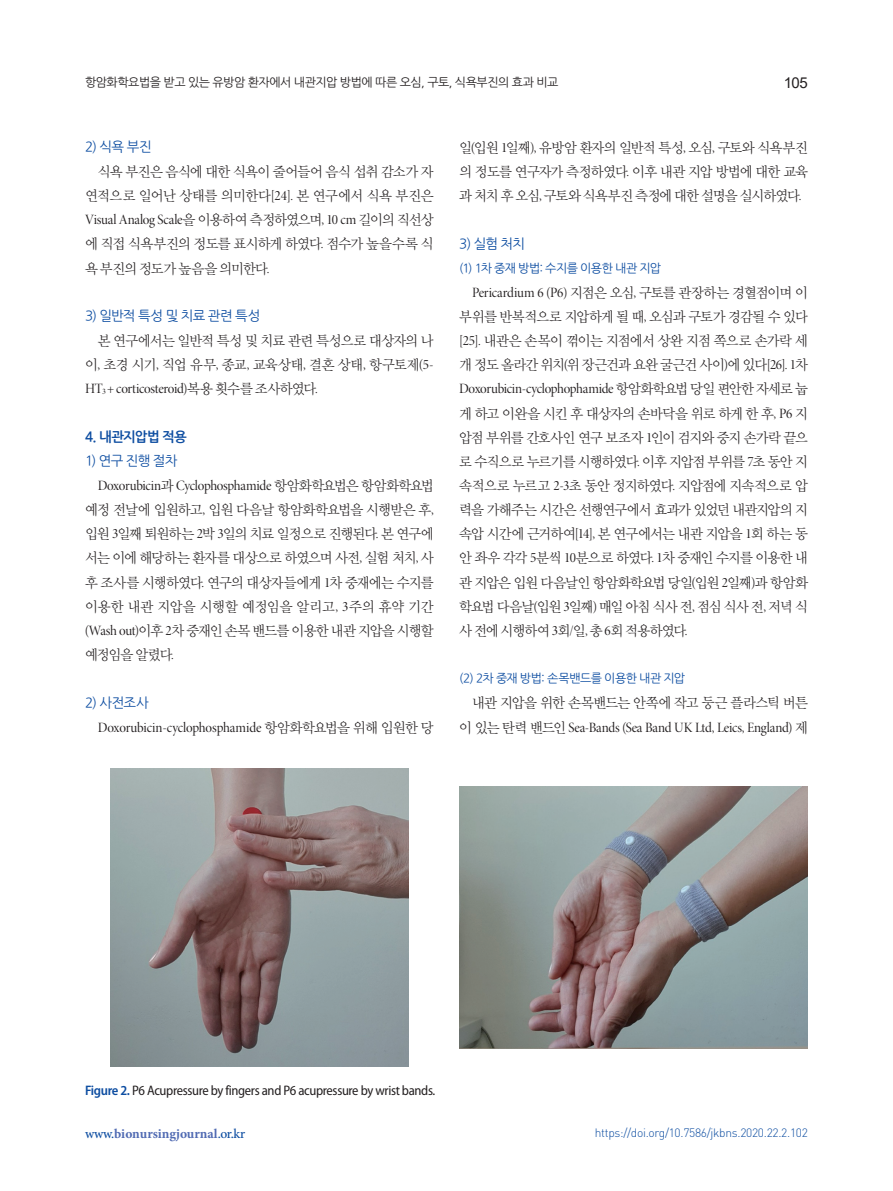
<style>
.page{position:relative;width:893px;height:1191px;background:#fff}
.page>*{position:absolute;margin:0;border:0;box-sizing:border-box;transform-origin:0 0}
.t1{font:15px "Arial";color:#231f20}
.본문{font:14.25px/24.2px "YDVY Mj O32";letter-spacing:-.055em;color:#231f20;text-align:justify;scale:.96 1}
.본문-2{font:14.25px/24.2px "Minion Pro Disp";letter-spacing:-.01em;color:#231f20;text-align:right;scale:.96 1}
.표_제목__그림_설명{font:semi-condensed 13.8px "Myriad Pro";letter-spacing:-.025em;color:#231f20}
.본문_소제목{font:13.5px "Nanum Gothic OTF";letter-spacing:-.05em;color:#0d4da1}
.t2{font:700 13.5px "Minion Pro";color:#516bb3}
.본문_중제목{font:13.5px "Nanum Gothic OTF Bold";letter-spacing:-.045em;color:#0d4da1}
.t3{font:300 12px "DIN Pro";letter-spacing:-.025em;color:#0d4da1}
.t4{font:12px "Nanum Gothic OTF";letter-spacing:-.04em;color:#231f20}
.본문_소제목-2{font:12px "Nanum Gothic OTF";letter-spacing:-.045em;color:#0d4da1}
.s1{font-family:"Minion Pro Disp"}
.s2{font-family:"Minion Pro Disp";font-size:8.25px}
.s3{font-family:"YDVY Mj O32"}
.s4{font-weight:600;color:#0d4da1}
.s5{font-weight:500;color:#0d4da1}
</style>
<div class="page">
<img style="left:111px;top:769px;width:297px;height:297px">
<img style="left:459px;top:787px;width:349px;height:261px">
<p class="t4" style="left:85px;top:75px;width:475px">항암화학요법을 받고 있는 유방암 환자에서 내관지압 방법에 따른 오심, 구토, 식욕부진의 효과 비교</p>
<p class="t1" style="left:784px;top:72px;width:26px">105</p>
<p class="본문_소제목" style="left:85px;top:139px;width:68px">2) 식욕 부진</p>
<p class="본문" style="left:85px;top:159px;width:365px;text-indent:13px">식욕 부진은 음식에 대한 식욕이 줄어들어 음식 섭취 감소가 자 연적으로 일어난 상태를 의미한다<span class="s1">[24].</span> 본 연구에서 식욕 부진은 <span class="s1">Visual Analog Scale</span>을 이용하여 측정하였으며<span class="s1">, 10 cm</span> 길이의 직선상 에 직접 식욕부진의 정도를 표시하게 하였다<span class="s1">.</span> 점수가 높을수록 식 욕 부진의 정도가 높음을 의미한다<span class="s1">.</span></p>
<p class="본문_소제목" style="left:85px;top:308px;width:177px">3) 일반적 특성 및 치료 관련 특성</p>
<p class="본문" style="left:85px;top:328px;width:365px;text-indent:13px">본 연구에서는 일반적 특성 및 치료 관련 특성으로 대상자의 나 이<span class="s1">,</span> 초경 시기<span class="s1">,</span> 직업 유무<span class="s1">,</span> 종교<span class="s1">,</span> 교육상태<span class="s1">,</span> 결혼 상태<span class="s1">,</span> 항구토제<span class="s1">(5- HT</span><span class="s2">3</span> <span class="s1">+ corticosteroid)</span>복용 횟수를 조사하였다<span class="s1">.</span></p>
<p class="본문_중제목" style="left:85px;top:430px;width:103px">4. 내관지압법 적용</p>
<p class="본문_소제목" style="left:85px;top:453px;width:94px">1) 연구 진행 절차</p>
<p class="본문" style="left:85px;top:473px;width:365px;text-indent:13px"><span class="s1">Doxorubicin</span>과 <span class="s1">Cyclophosphamide</span> 항암화학요법은 항암화학요법 예정 전날에 입원하고<span class="s1">,</span> 입원 다음날 항암화학요법을 시행받은 후<span class="s1">, </span>입원 <span class="s1">3</span>일째 퇴원하는 <span class="s1">2</span>박 <span class="s1">3</span>일의 치료 일정으로 진행된다<span class="s1">.</span> 본 연구에 서는 이에 해당하는 환자를 대상으로 하였으며 사전<span class="s1">,</span> 실험 처치<span class="s1">,</span> 사 후 조사를 시행하였다<span class="s1">.</span> 연구의 대상자들에게 <span class="s1">1</span>차 중재에는 수지를 이용한 내관 지압을 시행할 예정임을 알리고<span class="s1">, 3</span>주의 휴약 기간 <span class="s1">(Wash out)</span>이후 <span class="s1">2</span>차 중재인 손목 밴드를 이용한 내관 지압을 시행할 예정임을 알렸다<span class="s1">.</span></p>
<p class="본문_소제목" style="left:85px;top:694px;width:65px">2) 사전조사</p>
<p class="본문-2" style="left:98px;top:715px;width:351px">Doxorubicin-cyclophosphamide <span class="s3">항암화학요법을 위해 입원한 당</span></p>
<p class="본문" style="left:459px;top:135px;width:365px">일<span class="s1">(</span>입원 <span class="s1">1</span>일째<span class="s1">),</span> 유방암 환자의 일반적 특성<span class="s1">,</span> 오심<span class="s1">,</span> 구토와 식욕부진 의 정도를 연구자가 측정하였다<span class="s1">.</span> 이후 내관 지압 방법에 대한 교육 과 처치 후 오심<span class="s1">,</span> 구토와 식욕부진 측정에 대한 설명을 실시하였다<span class="s1">.</span></p>
<p class="본문_소제목" style="left:459px;top:235px;width:67px">3) 실험 처치</p>
<p class="본문_소제목-2" style="left:459px;top:260px;width:203px">(1) 1차 중재 방법: 수지를 이용한 내관 지압</p>
<p class="본문" style="left:459px;top:279px;width:365px;text-indent:13px"><span class="s1">Pericardium 6 (P6)</span> 지점은 오심<span class="s1">,</span> 구토를 관장하는 경혈점이며 이 부위를 반복적으로 지압하게 될 때<span class="s1">,</span> 오심과 구토가 경감될 수 있다 <span class="s1">[25].</span> 내관은 손목이 꺾이는 지점에서 상완 지점 쪽으로 손가락 세 개 정도 올라간 위치<span class="s1">(</span>위 장근건과 요완 굴근건 사이<span class="s1">)</span>에 있다<span class="s1">[26]. 1</span>차 <span class="s1">Doxorubicin-cyclophophamide</span> 항암화학요법 당일 편안한 자세로 눕 게 하고 이완을 시킨 후 대상자의 손바닥을 위로 하게 한 후<span class="s1">, P6</span> 지 압점 부위를 간호사인 연구 보조자 <span class="s1">1</span>인이 검지와 중지 손가락 끝으 로 수직으로 누르기를 시행하였다<span class="s1">.</span> 이후 지압점 부위를 <span class="s1">7</span>초 동안 지 속적으로 누르고 <span class="s1">2-3</span>초 동안 정지하였다<span class="s1">.</span> 지압점에 지속적으로 압 력을 가해주는 시간은 선행연구에서 효과가 있었던 내관지압의 지 속압 시간에 근거하여<span class="s1">[14],</span> 본 연구에서는 내관 지압을 <span class="s1">1</span>회 하는 동 안 좌우 각각 <span class="s1">5</span>분씩 <span class="s1">10</span>분으로 하였다<span class="s1">. 1</span>차 중재인 수지를 이용한 내 관 지압은 입원 다음날인 항암화학요법 당일<span class="s1">(</span>입원 <span class="s1">2</span>일째<span class="s1">)</span>과 항암화 학요법 다음날<span class="s1">(</span>입원 <span class="s1">3</span>일째<span class="s1">)</span> 매일 아침 식사 전<span class="s1">,</span> 점심 식사 전<span class="s1">,</span> 저녁 식 사 전에 시행하여 <span class="s1">3</span>회<span class="s1">/</span>일<span class="s1">,</span> 총 <span class="s1">6</span>회 적용하였다<span class="s1">.</span></p>
<p class="본문_소제목-2" style="left:459px;top:671px;width:227px">(2) 2차 중재 방법: 손목밴드를 이용한 내관 지압</p>
<p class="본문-2" style="left:459px;top:691px;width:365px"><span class="s3">내관 지압을 위한 손목밴드는 안쪽에 작고 둥근 플라스틱 버튼 이 있는 탄력 밴드인</span> Sea-Bands (Sea Band UK Ltd, Leics, England) <span class="s3">제</span></p>
<p class="표_제목__그림_설명" style="left:85px;top:1083px;width:352px"><span class="s4">Figure 2.</span> P6 Acupressure by fingers and P6 acupressure by wrist bands.</p>
<p class="t2" style="left:85px;top:1124px;width:162px"><span class="s5">www.</span>bionursingjournal<span class="s5">.or.kr</span></p>
<p class="t3" style="left:595px;top:1125px;width:215px">https://doi.org/10.7586/jkbns.2020.22.2.102</p>
</div>
